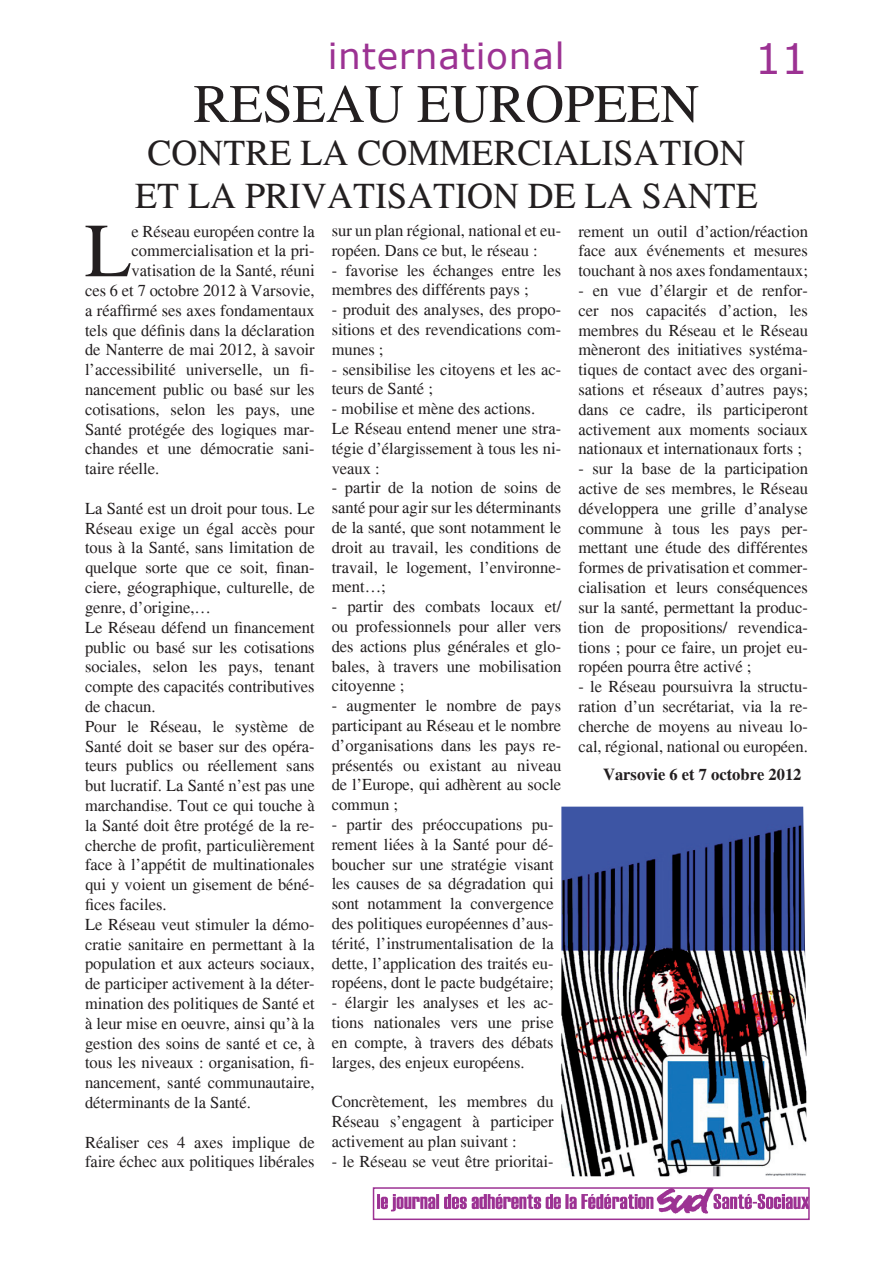
<style>
.page{position:relative;width:893px;height:1263px;background:#fff}
.page>*{position:absolute;margin:0;border:0;box-sizing:border-box;transform-origin:0 0}
.t1{font:76.2px "Times";color:#231f20}
.t2{font:54px "Times";color:#231f20}
.t3{font:42px "Verdana";color:#9c3293}
.t4{font:36px/43.2px "Times";color:#231f20;text-align:center}
.t5{font:36px "Verdana";letter-spacing:.02em;color:#9c3293}
.t6{font:16.5px/19.8px "Times";color:#231f20;text-align:justify}
.t7{font:700 16.5px "Times";color:#231f20}
</style>
<div class="page">
<img style="left:561px;top:807px;width:245px;height:369px">
<img style="left:377px;top:1190px;width:430px;height:24px">
<div style="left:373px;top:1187px;width:437px;height:33px;border:2px solid #9c3293"></div>
<h3 class="t5" style="left:328px;top:32px;width:238px">international</h3>
<h3 class="t3" style="left:755px;top:30px;width:55px">11</h3>
<h2 class="t2" style="left:194px;top:72px;width:507px">RESEAU EUROPEEN</h2>
<h3 class="t4" style="left:135px;top:131px;width:624px">CONTRE LA COMMERCIALISATION<br>ET LA PRIVATISATION DE LA SANTE</h3>
<h1 class="t1" style="left:85px;top:205px;width:48px">L</h1>
<p class="t6" style="left:132px;top:221px;width:185px">e Réseau européen contre la</p>
<p class="t6" style="left:132px;top:241px;width:185px">commercialisation et la pri-</p>
<p class="t6" style="left:132px;top:261px;width:185px">vatisation de la Santé, réuni</p>
<p class="t6" style="left:85px;top:280px;width:231px">ces 6 et 7 octobre 2012 à Varsovie,</p>
<p class="t6" style="left:85px;top:300px;width:231px">a réaffirmé ses axes fondamentaux</p>
<p class="t6" style="left:85px;top:320px;width:231px">tels que définis dans la déclaration</p>
<p class="t6" style="left:85px;top:340px;width:231px">de Nanterre de mai 2012, à savoir</p>
<p class="t6" style="left:85px;top:360px;width:231px">l’accessibilité universelle, un fi-</p>
<p class="t6" style="left:85px;top:379px;width:231px">nancement public ou basé sur les</p>
<p class="t6" style="left:85px;top:399px;width:231px">cotisations, selon les pays, une</p>
<p class="t6" style="left:85px;top:419px;width:231px">Santé protégée des logiques mar-</p>
<p class="t6" style="left:85px;top:439px;width:231px">chandes et une démocratie sani-</p>
<p class="t6" style="left:85px;top:459px;width:76px">taire réelle.</p>
<p class="t6" style="left:85px;top:498px;width:231px;text-align:left">La Santé est un droit pour tous. Le<br>Réseau exige un égal accès pour tous à la Santé, sans limitation de quelque sorte que ce soit, finan&shy;ciere, géographique, culturelle, de genre, d’origine,…<br>Le Réseau défend un financement public ou basé sur les cotisations sociales, selon les pays, tenant compte des capacités contributives de chacun.<br>Pour le Réseau, le système de<br>Santé doit se baser sur des opéra&shy;teurs publics ou réellement sans but lucratif. La Santé n’est pas une marchandise. Tout ce qui touche à la Santé doit être protégé de la re&shy;cherche de profit, particulièrement face à l’appétit de multinationales qui y voient un gisement de béné&shy;fices faciles.<br>Le Réseau veut stimuler la démo&shy;cratie sanitaire en permettant à la population et aux acteurs sociaux, de participer activement à la déter&shy;mination des politiques de Santé et à leur mise en oeuvre, ainsi qu’à la gestion des soins de santé et ce, à tous les niveaux : organisation, fi&shy;nancement, santé communautaire, déterminants de la Santé.</p>
<p class="t6" style="left:85px;top:1132px;width:231px">Réaliser ces 4 axes implique de faire échec aux politiques libérales</p>
<p class="t6" style="left:332px;top:220px;width:231px">sur un plan régional, national et eu&shy;ropéen. Dans ce but, le réseau :</p>
<p class="t6" style="left:332px;top:260px;width:231px">- favorise les échanges entre les membres des différents pays ;</p>
<p class="t6" style="left:332px;top:299px;width:231px">- produit des analyses, des propo&shy;sitions et des revendications com&shy;munes ;</p>
<p class="t6" style="left:332px;top:359px;width:231px">- sensibilise les citoyens et les ac&shy;teurs de Santé ;</p>
<p class="t6" style="left:332px;top:398px;width:231px;text-align:left">- mobilise et mène des actions.<br>Le Réseau entend mener une stra&shy;tégie d’élargissement à tous les ni&shy;veaux :</p>
<p class="t6" style="left:332px;top:478px;width:231px">- partir de la notion de soins de santé pour agir sur les déterminants de la santé, que sont notamment le droit au travail, les conditions de travail, le logement, l’environne&shy;ment…;</p>
<p class="t6" style="left:332px;top:596px;width:231px">- partir des combats locaux et/ ou professionnels pour aller vers des actions plus générales et glo&shy;bales, à travers une mobilisation citoyenne ;</p>
<p class="t6" style="left:332px;top:695px;width:231px">- augmenter le nombre de pays participant au Réseau et le nombre d’organisations dans les pays re&shy;présentés ou existant au niveau de l’Europe, qui adhèrent au socle commun ;</p>
<p class="t6" style="left:332px;top:814px;width:224px">- partir des préoccupations pu&shy;rement liées à la Santé pour dé&shy;boucher sur une stratégie visant les causes de sa dégradation qui sont notamment la convergence des politiques européennes d’aus&shy;térité, l’instrumentalisation de la dette, l’application des traités eu&shy;ropéens, dont le pacte budgétaire;</p>
<p class="t6" style="left:332px;top:993px;width:224px">- élargir les analyses et les ac&shy;tions nationales vers une prise en compte, à travers des débats larges, des enjeux européens.</p>
<p class="t6" style="left:332px;top:1092px;width:224px">Concrètement, les membres du Réseau s’engagent à participer activement au plan suivant :</p>
<p class="t6" style="left:332px;top:1151px;width:224px">- le Réseau se veut être prioritai-</p>
<p class="t6" style="left:578px;top:221px;width:231px">rement un outil d’action/réaction face aux événements et mesures touchant à nos axes fondamentaux;</p>
<p class="t6" style="left:578px;top:280px;width:231px">- en vue d’élargir et de renfor&shy;cer nos capacités d’action, les membres du Réseau et le Réseau mèneront des initiatives systéma&shy;tiques de contact avec des organi&shy;sations et réseaux d’autres pays; dans ce cadre, ils participeront activement aux moments sociaux nationaux et internationaux forts ;</p>
<p class="t6" style="left:578px;top:459px;width:231px">- sur la base de la participation active de ses membres, le Réseau développera une grille d’analyse commune à tous les pays per&shy;mettant une étude des différentes formes de privatisation et commer&shy;cialisation et leurs conséquences sur la santé, permettant la produc&shy;tion de propositions/ revendica&shy;tions ; pour ce faire, un projet eu&shy;ropéen pourra être activé ;</p>
<p class="t6" style="left:578px;top:676px;width:231px">- le Réseau poursuivra la structu&shy;ration d’un secrétariat, via la re&shy;cherche de moyens au niveau lo&shy;cal, régional, national ou européen.</p>
<p class="t7" style="left:603px;top:764px;width:200px">Varsovie 6 et 7 octobre 2012</p>
</div>
